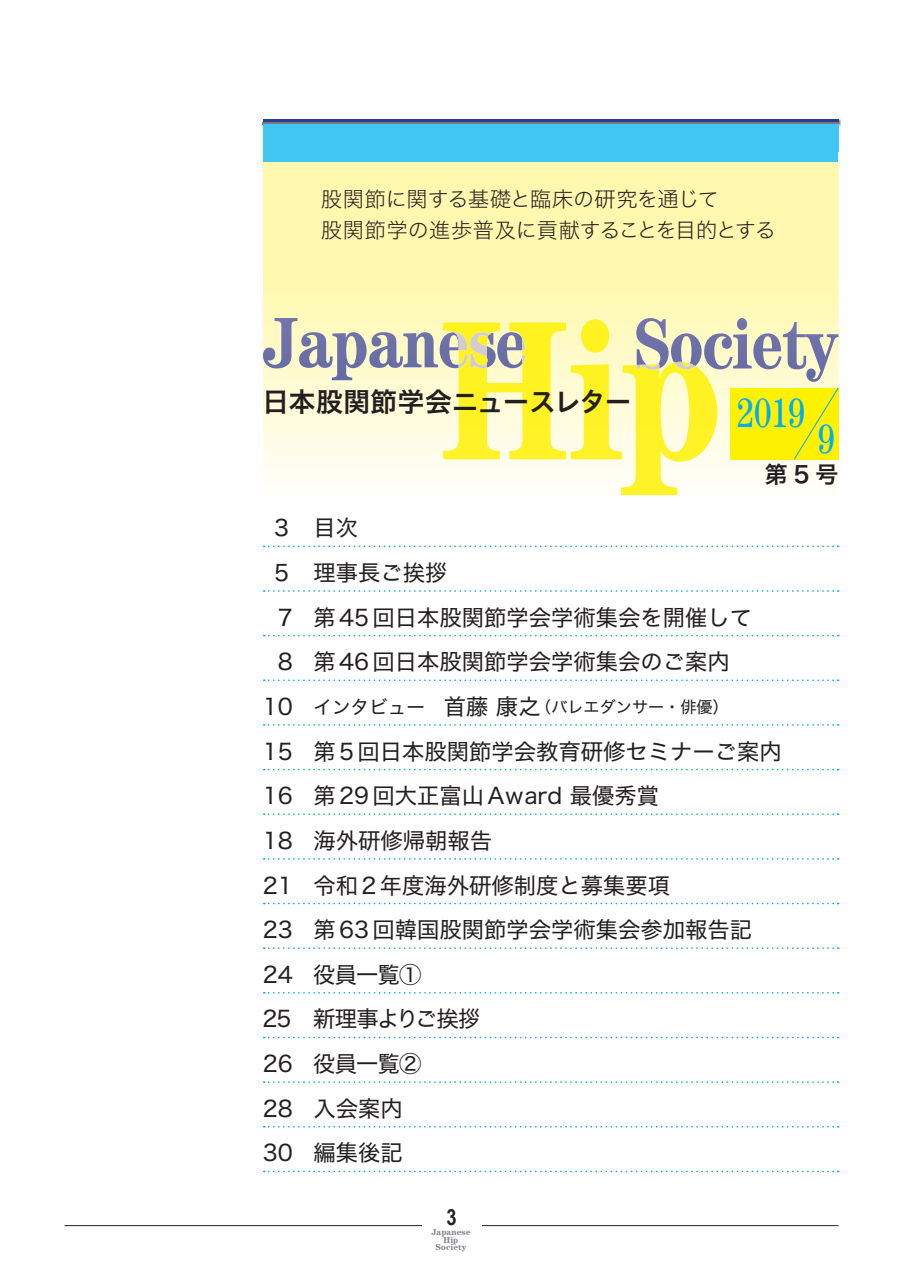
<style>
.page{position:relative;width:903px;height:1275px;background:#fff}
.page>*{position:absolute;margin:0;border:0;box-sizing:border-box;transform-origin:0 0}
.t1{font:condensed 40.95px "Century Std";color:#00aeef}
.t2{font:27.3px "Hiragino UD Sans Std W6";letter-spacing:-.035em;color:#231f20}
.t3{font:22.93px "Hira Kaku Std W6";color:#231f20}
.t4{font:22.4px/44.6px "Hira Kaku Std W4";color:#231f20}
.t5{font:700 22.4px "Arial Narrow";color:#231f20}
.t6{font:21px/31px "Hira Kaku Std W2";color:#231f20}
.t7{font:16.1px "Hira Kaku Std W4";color:#231f20}
.t8{font:700 8.75px/7.5px "Century Std";color:#808285;text-align:center}
.s1{font-size:22.4px}
.s2{font-size:18.55px}
</style>
<div class="page">
<svg style="left:263px;top:119px;width:575px;height:4px;background:#3a4d8a"></svg>
<hr style="left:64px;top:1225px;width:774px;height:1px;background:#231f20">
<div style="left:422px;top:1205px;width:59px;height:60px;background:#fff"></div>
<svg style="left:263px;top:161px;width:575px;height:335px;background:#fdf7b0"></svg>
<hr style="left:263px;top:123px;width:575px;height:1px;background:#7a777f">
<div style="left:263px;top:124px;width:575px;height:37px;background:#40c7f4"></div>
<svg style="left:264px;top:545px;width:575px;height:2px"></svg>
<svg style="left:264px;top:590px;width:575px;height:2px"></svg>
<svg style="left:264px;top:635px;width:575px;height:1px"></svg>
<svg style="left:264px;top:679px;width:575px;height:2px"></svg>
<svg style="left:264px;top:724px;width:575px;height:2px"></svg>
<svg style="left:264px;top:769px;width:575px;height:1px"></svg>
<svg style="left:264px;top:813px;width:575px;height:2px"></svg>
<svg style="left:264px;top:858px;width:575px;height:2px"></svg>
<svg style="left:264px;top:903px;width:575px;height:1px"></svg>
<svg style="left:264px;top:947px;width:575px;height:2px"></svg>
<svg style="left:264px;top:992px;width:575px;height:2px"></svg>
<svg style="left:264px;top:1037px;width:575px;height:1px"></svg>
<svg style="left:264px;top:1081px;width:575px;height:2px"></svg>
<svg style="left:264px;top:1126px;width:575px;height:1px"></svg>
<svg style="left:264px;top:1171px;width:575px;height:1px"></svg>
<svg style="left:263px;top:318px;width:576px;height:177px"></svg>
<p class="t6" style="left:321px;top:183px;width:457px">股関節に関する基礎と臨床の研究を通じて<br>股関節学の進歩普及に貢献することを目的とする</p>
<p class="t2" style="left:262px;top:381px;width:371px">日本股関節学会ニュースレター</p>
<h1 class="t1" style="left:736px;top:388px;width:71px">2019</h1>
<h1 class="t1" style="left:817px;top:415px;width:20px">9</h1>
<p class="t3" style="left:765px;top:457px;width:75px">第5号</p>
<p class="t4" style="left:270px;top:506px;width:89px">３ 目次</p>
<p class="t4" style="left:270px;top:550px;width:178px">５ 理事長ご挨拶</p>
<p class="t4" style="left:278px;top:595px;width:476px">7 第45回日本股関節学会学術集会を開催して</p>
<p class="t4" style="left:278px;top:639px;width:453px">8 第46回日本股関節学会学術集会のご案内</p>
<p class="t7" style="left:263px;top:694px;width:467px"><span class="s1">10</span> <span class="s2">インタビュー　</span><span class="s1">首藤 康之</span>（バレエダンサー・俳優）</p>
<p class="t4" style="left:262px;top:729px;width:521px">15 第5回日本股関節学会教育研修セミナーご案内<br>16 第29回大正富山Award 最優秀賞<br>18 海外研修帰朝報告<br>21 令和2年度海外研修制度と募集要項<br>23 第63回韓国股関節学会学術集会参加報告記<br>24 役員一覧①<br>25 新理事よりご挨拶<br>26 役員一覧②<br>28 入会案内<br>30 編集後記</p>
<p class="t5" style="left:446px;top:1200px;width:12px">3</p>
<p class="t8" style="left:432px;top:1228px;width:40px">Japanese<br>Hip<br>Society</p>
</div>
